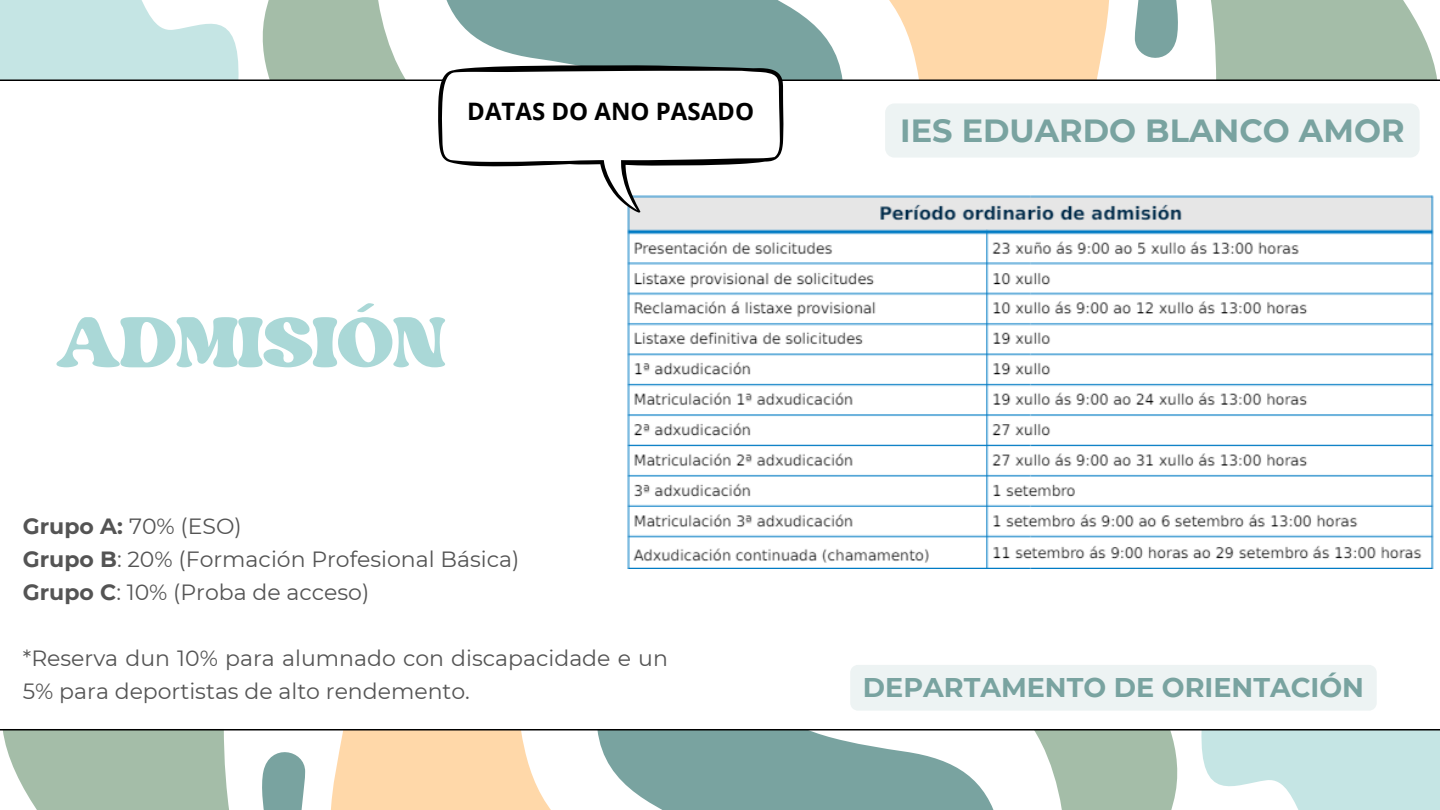
<style>
.page{position:relative;width:1440px;height:810px;background:#fff}
.page>*{position:absolute;margin:0;border:0;box-sizing:border-box;transform-origin:0 0}
.t1{font:100px "Margin";color:#aad8d7}
.t2{font:700 32px "Montserrat";color:#79a3a0}
.t3{font:700 27px "Montserrat";color:#79a3a0}
.t4{font:700 24px "Open Sans";color:#000}
.t5{font:22px/33px "Montserrat";color:#545454}
.s1{font-weight:700}
</style>
<div class="page">
<svg style="left:1402px;top:0;width:38px;height:80px;fill:#a4bda8"></svg>
<svg style="left:1183px;top:0;width:219px;height:80px;background:#afc5b3"></svg>
<svg style="left:0;top:0;width:1183px;height:80px"></svg>
<hr style="left:0;top:80px;width:1440px;height:1px;background:#000">
<svg style="left:0;top:730px;width:38px;height:80px;fill:#a4bda8"></svg>
<svg style="left:38px;top:730px;width:219px;height:80px;background:#afc5b3"></svg>
<svg style="left:257px;top:730px;width:1183px;height:80px"></svg>
<hr style="left:0;top:729px;width:1440px;height:1px;background:#000">
<img style="left:627px;top:195px;width:807px;height:374px">
<svg style="left:438px;top:65px;width:346px;height:148px"></svg>
<div style="left:885px;top:104px;width:535px;height:54px;background:#edf3f3"></div>
<div style="left:850px;top:665px;width:527px;height:46px;background:#edf3f3"></div>
<p class="t4" style="left:467px;top:94px;width:288px">DATAS DO ANO PASADO</p>
<p class="t1" style="left:56px;top:296px;width:391px">ADMISIÓN</p>
<h4 class="t5" style="left:23px;top:510px;width:220px"><span class="s1">Grupo A:</span> 70% (ESO)</h4>
<h2 class="t5" style="left:23px;top:543px;width:498px"><span class="s1">Grupo B</span>: 20% (Formación Profesional Básica)</h2>
<p class="t5" style="left:23px;top:576px;width:348px"><span class="s1">Grupo C</span>: 10% (Proba de acceso)</p>
<h1 class="t5" style="left:23px;top:642px;width:647px">*Reserva dun 10% para alumnado con discapacidade e un<br>5% para deportistas de alto rendemento.</h1>
<p class="t2" style="left:900px;top:111px;width:506px">IES EDUARDO BLANCO AMOR</p>
<p class="t3" style="left:863px;top:671px;width:503px">DEPARTAMENTO DE ORIENTACIÓN</p>
</div>
